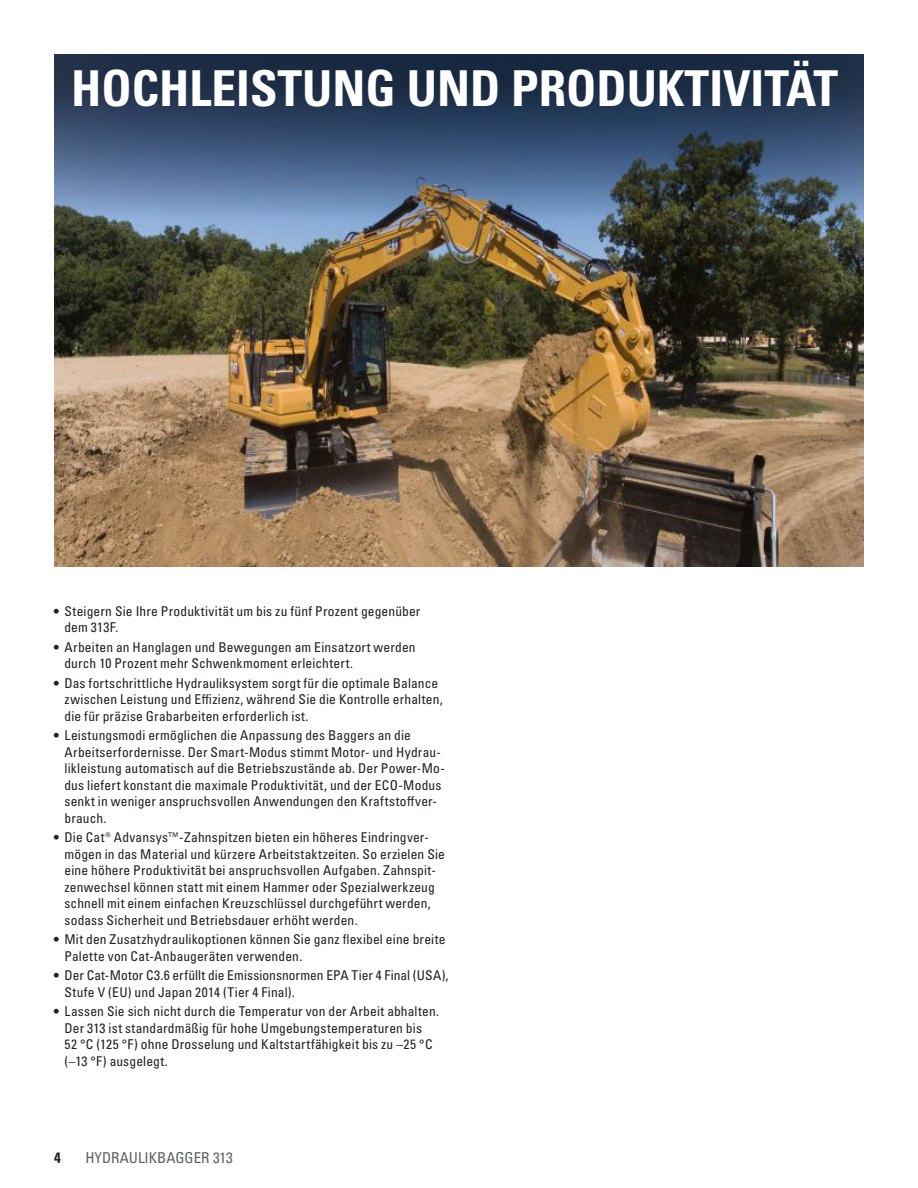
<style>
.page{position:relative;width:918px;height:1188px;background:#fff}
.page>*{position:absolute;margin:0;border:0;box-sizing:border-box;transform-origin:0 0}
.t1{font:49.5px "Univers LTCYR 67 Bold Cond";color:#fff}
.t2{font:condensed 15px "Univers LTCYR 57";color:#5d6163}
.t3{font:15px "Univers LTCYR 67 Bold Cond";color:#231f20}
.t4{font:condensed 13.5px/16.5px "Univers LTCYR 57";letter-spacing:.01em;color:#231f20}
</style>
<div class="page">
<img style="left:54px;top:473px;width:810px;height:94px">
<img style="left:54px;top:54px;width:810px;height:419px">
<h1 class="t1" style="left:71px;top:58px;width:768px">HOCHLEISTUNG UND PRODUKTIVITÄT</h1>
<p class="t4" style="left:65px;top:602px;width:357px;text-indent:-11px">• Steigern Sie Ihre Produktivität um bis zu fünf Prozent gegenüber dem 313F.</p>
<p class="t4" style="left:65px;top:638px;width:353px;text-indent:-11px">• Arbeiten an Hanglagen und Bewegungen am Einsatzort werden durch 10 Prozent mehr Schwenkmoment erleichtert.</p>
<p class="t4" style="left:65px;top:674px;width:380px;text-indent:-11px">• Das fortschrittliche Hydrauliksystem sorgt für die optimale Balance zwischen Leistung und Effizienz, während Sie die Kontrolle erhalten, die für präzise Grabarbeiten erforderlich ist.</p>
<p class="t4" style="left:65px;top:727px;width:382px;text-indent:-11px">• Leistungsmodi ermöglichen die Anpassung des Baggers an die Arbeitserfordernisse. Der Smart-Modus stimmt Motor- und Hydrau&shy;likleistung automatisch auf die Betriebszustände ab. Der Power-Mo&shy;dus liefert konstant die maximale Produktivität, und der ECO-Modus senkt in weniger anspruchsvollen Anwendungen den Kraftstoffver&shy;brauch.</p>
<p class="t4" style="left:65px;top:829px;width:382px;text-indent:-11px">• Die Cat® Advansys™-Zahnspitzen bieten ein höheres Eindringver&shy;mögen in das Material und kürzere Arbeitstaktzeiten. So erzielen Sie eine höhere Produktivität bei anspruchsvollen Aufgaben. Zahnspit&shy;zenwechsel können statt mit einem Hammer oder Spezialwerkzeug schnell mit einem einfachen Kreuzschlüssel durchgeführt werden, sodass Sicherheit und Betriebsdauer erhöht werden.</p>
<p class="t4" style="left:65px;top:931px;width:383px;text-indent:-11px">• Mit den Zusatzhydraulikoptionen können Sie ganz flexibel eine breite<br>Palette von Cat-Anbaugeräten verwenden.</p>
<p class="t4" style="left:65px;top:967px;width:386px;text-indent:-11px">• Der Cat-Motor C3.6 erfüllt die Emissionsnormen EPA Tier 4 Final (USA),<br>Stufe V (EU) und Japan 2014 (Tier 4 Final).</p>
<p class="t4" style="left:65px;top:1003px;width:376px;text-indent:-11px">• Lassen Sie sich nicht durch die Temperatur von der Arbeit abhalten.<br>Der 313 ist standardmäßig für hohe Umgebungstemperaturen bis<br>52 °C (125 °F) ohne Drosselung und Kaltstartfähigkeit bis zu –25 °C (–13 °F) ausgelegt.</p>
<p class="t3" style="left:54px;top:1148px;width:8px">4</p>
<p class="t2" style="left:86px;top:1148px;width:149px">HYDRAULIKBAGGER 313</p>
</div>
